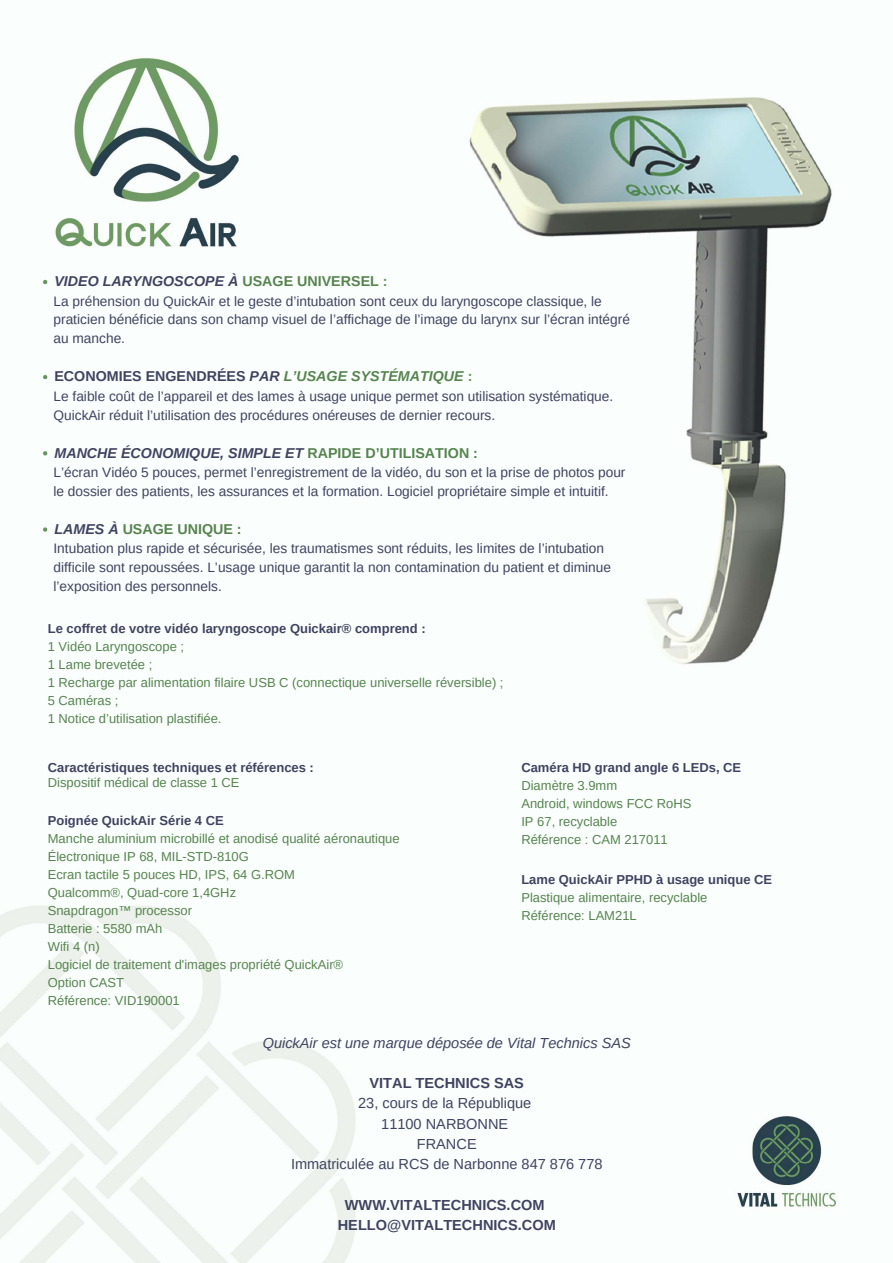
<style>
.page{position:relative;width:893px;height:1263px;background:#fff}
.page>*{position:absolute;margin:0;border:0;box-sizing:border-box;transform-origin:0 0}
.t1{font:14.55px/20.2px "Arimo";color:#404360;text-align:center}
.t2{font:700 14.55px/20.2px "Arimo";color:#404360;text-align:center}
.t3{font:italic 14.55px "Arimo";color:#404360}
.t4{font:italic 700 14.25px "Arimo";color:#404360}
.t5{font:700 14.25px "Arimo";color:#404360}
.t6{font:700 14.25px "Arimo";color:#56844e}
.t7{font:13.73px/18.8px "Arimo";color:#404360}
.t8{font:12.98px/18px "Arimo";color:#56844e}
.t9{font:700 12.98px "Arimo";color:#404360}
.s1{font-style:normal;color:#56844e}
.s2{font-style:normal;color:#65965d}
.s3{font-style:italic}
.s4{font-style:italic;color:#56844e}
.s5{color:#65965d}
.s6{font-style:italic;color:#404360}
</style>
<div class="page">
<img style="left:0;top:58px;width:837px;height:1205px">
<svg style="left:43px;top:280px;width:4px;height:4px"></svg>
<svg style="left:43px;top:375px;width:4px;height:4px"></svg>
<svg style="left:43px;top:451px;width:4px;height:4px"></svg>
<svg style="left:43px;top:527px;width:4px;height:5px"></svg>
<p class="t4" style="left:54px;top:273px;width:335px">VIDEO LARYNGOSCOPE À <span class="s1">USAGE UNIVERSEL</span> <span class="s2">:</span></p>
<p class="t7" style="left:53px;top:291px;width:578px">La préhension du QuickAir et le geste d’intubation sont ceux du laryngoscope classique, le praticien bénéficie dans son champ visuel de l’affichage de l’image du larynx sur l’écran intégré au manche.</p>
<p class="t5" style="left:54px;top:368px;width:419px">ECONOMIES ENGENDRÉES <span class="s3">PAR</span> <span class="s4">L’USAGE SYSTÉMATIQUE</span> <span class="s5">:</span></p>
<p class="t7" style="left:53px;top:386px;width:561px">Le faible coût de l’appareil et des lames à usage unique permet son utilisation systématique.<br>QuickAir réduit l’utilisation des procédures onéreuses de dernier recours.</p>
<p class="t4" style="left:54px;top:445px;width:425px">MANCHE ÉCONOMIQUE, SIMPLE ET <span class="s1">RAPIDE D’UTILISATION :</span></p>
<p class="t7" style="left:53px;top:463px;width:573px">L’écran Vidéo 5 pouces, permet l’enregistrement de la vidéo, du son et la prise de photos pour le dossier des patients, les assurances et la formation. Logiciel propriétaire simple et intuitif.</p>
<p class="t6" style="left:54px;top:521px;width:189px"><span class="s6">LAMES À</span> USAGE UNIQUE :</p>
<p class="t7" style="left:53px;top:539px;width:559px">Intubation plus rapide et sécurisée, les traumatismes sont réduits, les limites de l’intubation difficile sont repoussées. L’usage unique garantit la non contamination du patient et diminue l’exposition des personnels.</p>
<p class="t9" style="left:48px;top:622px;width:379px">Le coffret de votre vidéo laryngoscope Quickair® comprend :</p>
<p class="t8" style="left:48px;top:638px;width:457px">1 Vidéo Laryngoscope ;<br>1 Lame brevetée ;<br>1 Recharge par alimentation filaire USB C (connectique universelle réversible) ; 5 Caméras ;<br>1 Notice d’utilisation plastifiée.</p>
<p class="t9" style="left:48px;top:760px;width:267px">Caractéristiques techniques et références :</p>
<p class="t8" style="left:48px;top:774px;width:193px">Dispositif médical de classe 1 CE</p>
<p class="t9" style="left:521px;top:760px;width:221px">Caméra HD grand angle 6 LEDs, CE</p>
<p class="t8" style="left:521px;top:776px;width:172px">Diamètre 3.9mm<br>Android, windows FCC RoHS<br>IP 67, recyclable<br>Référence : CAM 217011</p>
<p class="t9" style="left:48px;top:813px;width:177px">Poignée QuickAir Série 4 CE</p>
<p class="t8" style="left:48px;top:829px;width:353px">Manche aluminium microbillé et anodisé qualité aéronautique<br>Électronique IP 68, MIL-STD-810G<br>Ecran tactile 5 pouces HD, IPS, 64 G.ROM<br>Qualcomm®, Quad-core 1,4GHz<br>Snapdragon™ processor<br>Batterie : 5580 mAh<br>Wifi 4 (n)<br>Logiciel de traitement d'images propriété QuickAir®<br>Option CAST<br>Référence: VID190001</p>
<p class="t3" style="left:263px;top:1034px;width:370px">QuickAir est une marque déposée de Vital Technics SAS</p>
<p class="t2" style="left:369px;top:1073px;width:156px">VITAL TECHNICS SAS</p>
<p class="t1" style="left:291px;top:1093px;width:313px">23, cours de la République<br>11100 NARBONNE<br>FRANCE<br>Immatriculée au RCS de Narbonne 847 876 778</p>
<p class="t2" style="left:338px;top:1194px;width:219px">WWW.VITALTECHNICS.COM<br>HELLO@VITALTECHNICS.COM</p>
<p class="t9" style="left:521px;top:873px;width:252px">Lame QuickAir PPHD à usage unique CE</p>
<p class="t8" style="left:521px;top:889px;width:187px">Plastique alimentaire, recyclable<br>Référence: LAM21L</p>
</div>
